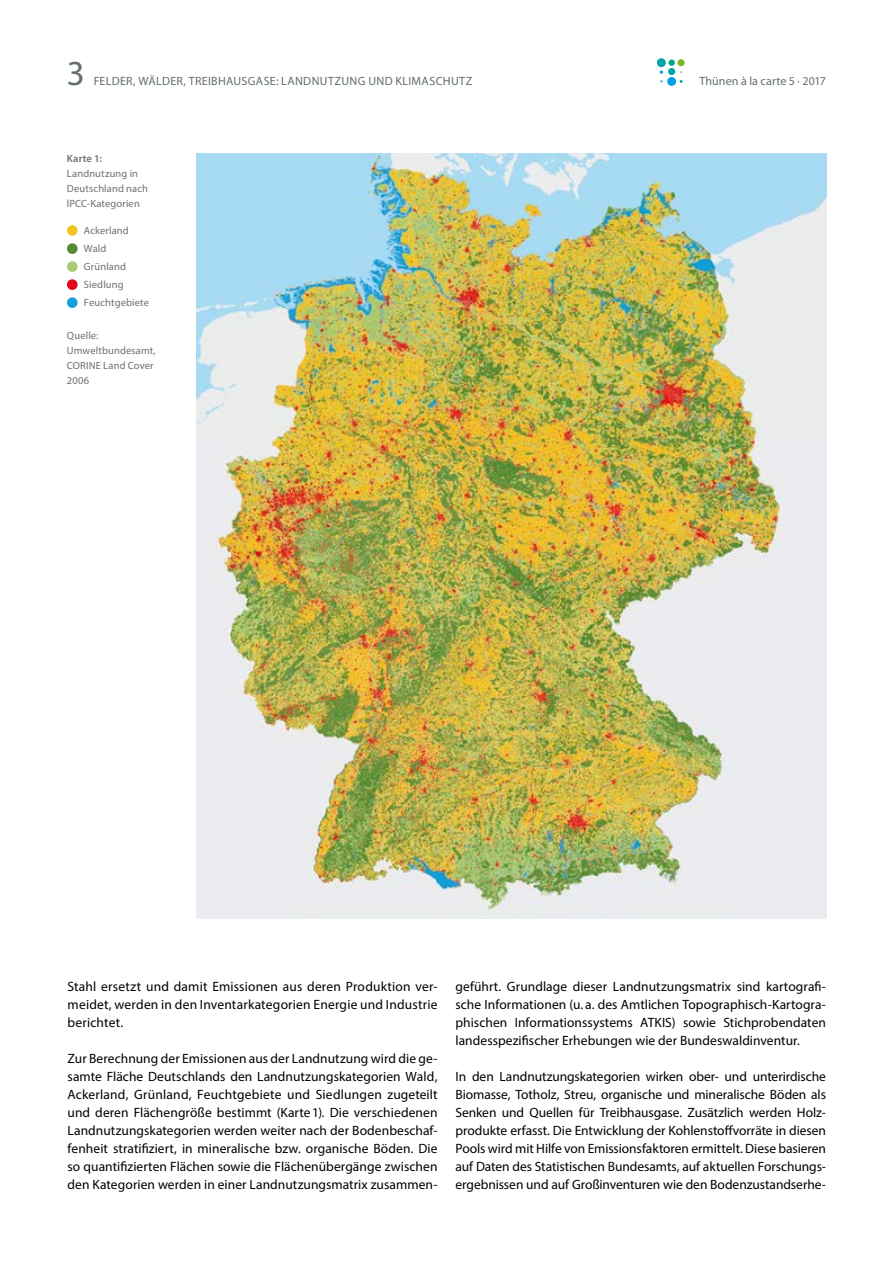
<style>
.page{position:relative;width:893px;height:1263px;background:#fff}
.page>*{position:absolute;margin:0;border:0;box-sizing:border-box;transform-origin:0 0}
.Pagina{font:35.25px "Myriad Pro";color:#616d72}
.Fließtext{font:13.5px/18px "Myriad Pro";letter-spacing:.005em;color:#000;text-align:justify}
.t1{font:12px "Myriad Pro";letter-spacing:.025em;color:#616d72}
.t2{font:12px "Myriad Pro";letter-spacing:.005em;color:#616d72}
.Bildunterschrift{font:10.5px/15px "Myriad Pro";letter-spacing:.015em;color:#706f6f}
.s1{font-weight:600}
</style>
<div class="page">
<div style="left:677px;top:59px;width:8px;height:7px;background:#76b82a;border-radius:50%"></div>
<div style="left:668px;top:60px;width:7px;height:6px;background:#00a984;border-radius:50%"></div>
<div style="left:668px;top:68px;width:7px;height:7px;background:#00a3a6;border-radius:50%"></div>
<div style="left:667px;top:77px;width:9px;height:9px;background:#009fe3;border-radius:50%"></div>
<div style="left:657px;top:58px;width:9px;height:9px;background:#00a3a6;border-radius:50%"></div>
<svg style="left:660px;top:70px;width:3px;height:4px"></svg>
<img style="left:196px;top:153px;width:630px;height:765px">
<div style="left:67px;top:225px;width:11px;height:11px;background:#f1c324;border-radius:50%"></div>
<div style="left:67px;top:243px;width:11px;height:11px;background:#568b31;border-radius:50%"></div>
<div style="left:67px;top:261px;width:11px;height:11px;background:#a8cc6f;border-radius:50%"></div>
<div style="left:67px;top:279px;width:11px;height:11px;background:#e2071a;border-radius:50%"></div>
<div style="left:67px;top:297px;width:11px;height:11px;background:#159fdb;border-radius:50%"></div>
<p class="Pagina" style="left:67px;top:51px;width:20px">3</p>
<p class="t1" style="left:94px;top:74px;width:380px">FELDER, WÄLDER, TREIBHAUSGASE: LANDNUTZUNG UND KLIMASCHUTZ</p>
<p class="t2" style="left:699px;top:74px;width:128px">Thünen à la carte 5 · 2017</p>
<p class="Bildunterschrift" style="left:67px;top:151px;width:82px"><span class="s1">Karte 1:<br></span>Landnutzung in<br>Deutschland nach lPCC-Kategorien</p>
<p class="Bildunterschrift" style="left:84px;top:223px;width:46px">Ackerland</p>
<p class="Bildunterschrift" style="left:84px;top:241px;width:24px">Wald</p>
<p class="Bildunterschrift" style="left:84px;top:259px;width:44px">Grünland</p>
<p class="Bildunterschrift" style="left:84px;top:277px;width:41px">Siedlung</p>
<p class="Bildunterschrift" style="left:84px;top:295px;width:67px">Feuchtgebiete</p>
<p class="Bildunterschrift" style="left:67px;top:328px;width:90px">Quelle:<br>Umweltbundesamt,<br>CORINE Land Cover<br>2006</p>
<p class="Fließtext" style="left:68px;top:977px;width:371px">Stahl ersetzt und damit Emissionen aus deren Produktion ver&shy;meidet, werden in den Inventarkategorien Energie und Industrie berichtet.</p>
<p class="Fließtext" style="left:68px;top:1049px;width:371px">Zur Berechnung der Emissionen aus der Landnutzung wird die ge&shy;samte Fläche Deutschlands den Landnutzungskategorien Wald, Ackerland, Grünland, Feuchtgebiete und Siedlungen zugeteilt und deren Flächengröße bestimmt (Karte1). Die verschiedenen Landnutzungskategorien werden weiter nach der Bodenbeschaf&shy;fenheit stratifiziert, in mineralische bzw. organische Böden. Die so quantifizierten Flächen sowie die Flächenübergänge zwischen den Kategorien werden in einer Landnutzungsmatrix zusammen-</p>
<p class="Fließtext" style="left:455px;top:977px;width:372px">geführt. Grundlage dieser Landnutzungsmatrix sind kartografi&shy;sche Informationen (u. a. des Amtlichen Topographisch-Kartogra&shy;phischen Informationssystems ATKIS) sowie Stichprobendaten landesspezifischer Erhebungen wie der Bundeswaldinventur.</p>
<p class="Fließtext" style="left:455px;top:1067px;width:372px">In den Landnutzungskategorien wirken ober- und unterirdische Biomasse, Totholz, Streu, organische und mineralische Böden als Senken und Quellen für Treibhausgase. Zusätzlich werden Holz&shy;produkte erfasst. Die Entwicklung der Kohlenstoffvorräte in diesen Pools wird mit Hilfe von Emissionsfaktoren ermittelt. Diese basieren auf Daten des Statistischen Bundesamts, auf aktuellen Forschungs&shy;ergebnissen und auf Großinventuren wie den Bodenzustandserhe-</p>
</div>
